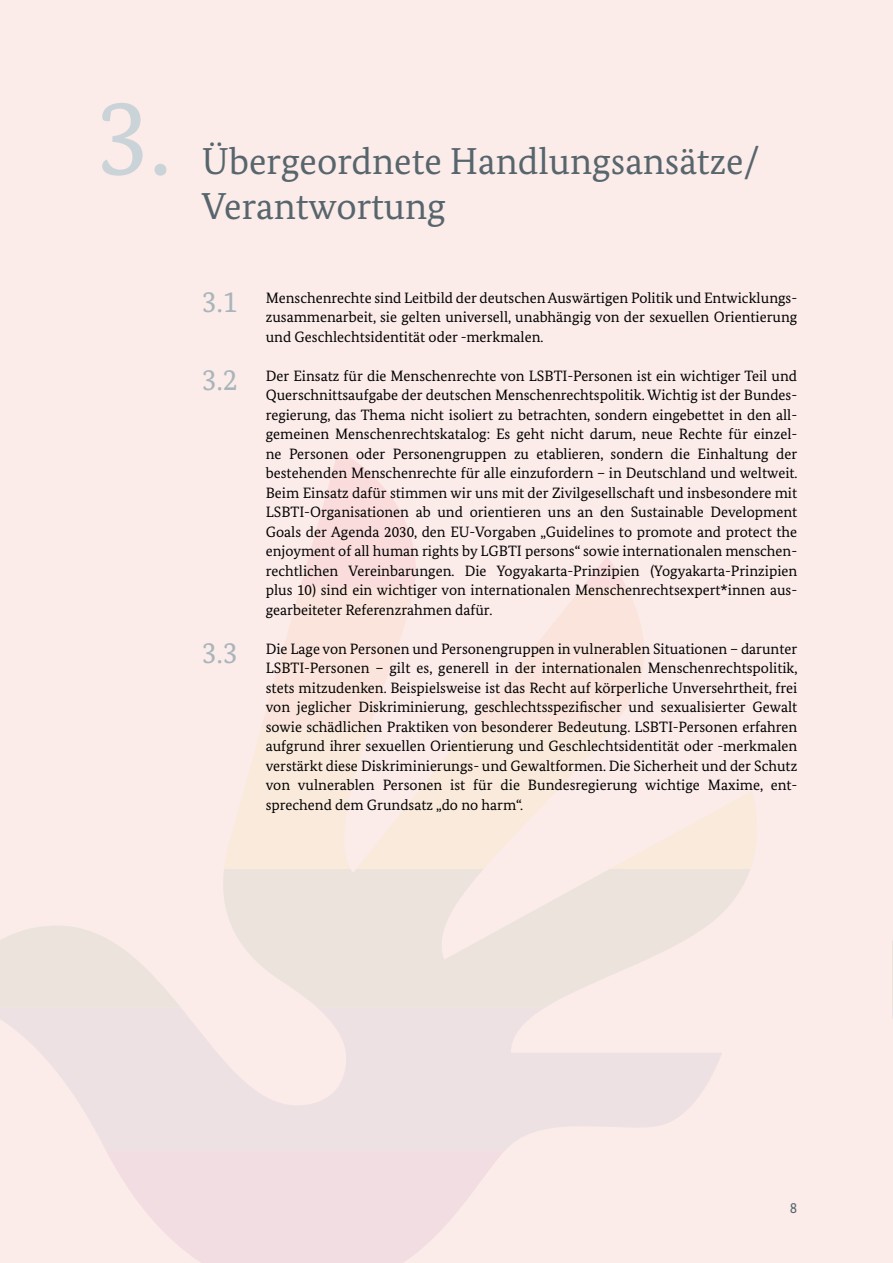
<style>
.page{position:relative;width:893px;height:1263px;background:#fbebe9}
.page>*{position:absolute;margin:0;border:0;box-sizing:border-box;transform-origin:0 0}
.t1{font:108px "Bundes Serif";color:#cad3d7}
.t2{font:37.5px/45px "Bundes Serif";color:#57656c}
.t3{font:15px/19.5px "Bundes Serif";color:#000;text-align:justify}
.t4{font:15px "Bundes Sans";color:#57656c}
.s1{font-size:30px;color:#a9b4bb}
</style>
<div class="page">
<svg style="left:223px;top:869px;width:527px;height:139px;fill:#ebe3dc"></svg>
<svg style="left:0;top:1008px;width:722px;height:142px;fill:#eee1e4"></svg>
<svg style="left:106px;top:1150px;width:399px;height:113px;fill:#f1dde2"></svg>
<svg style="left:224px;top:450px;width:533px;height:419px"></svg>
<svg style="left:0;top:926px;width:181px;height:82px"></svg>
<svg style="left:892px;top:941px;width:1px;height:78px"></svg>
<h1 class="t1" style="left:96px;top:71px;width:77px">3.</h1>
<h1 class="t2" style="left:202px;top:139px;width:559px">Übergeordnete Handlungsansätze/<br>Verantwortung</h1>
<p class="t3" style="left:266px;top:288px;width:533px;text-indent:-64px"><span class="s1">3.1</span> Menschenrechte sind Leitbild der deutschen Auswärtigen Politik und Entwicklungs&shy;zusammenarbeit, sie gelten universell, unabhängig von der sexuellen Orientierung und Geschlechtsidentität oder -merkmalen.</p>
<p class="t3" style="left:266px;top:366px;width:533px;text-indent:-64px"><span class="s1">3.2</span> Der Einsatz für die Menschenrechte von LSBTI-Personen ist ein wichtiger Teil und Querschnittsaufgabe der deutschen Menschenrechtspolitik. Wichtig ist der Bundes&shy;regierung, das Thema nicht isoliert zu betrachten, sondern eingebettet in den all&shy;gemeinen Menschenrechtskatalog: Es geht nicht darum, neue Rechte für einzel&shy;ne Personen oder Personengruppen zu etablieren, sondern die Einhaltung der bestehenden Menschenrechte für alle einzufordern – in Deutschland und weltweit.<br>Beim Einsatz dafür stimmen wir uns mit der Zivilgesellschaft und insbesondere mit LSBTI-Organisationen ab und orientieren uns an den Sustainable Development Goals der Agenda 2030, den EU-Vorgaben „Guidelines to promote and protect the enjoyment of all human rights by LGBTI persons“ sowie internationalen menschen&shy;rechtlichen Vereinbarungen. Die Yogyakarta-Prinzipien (Yogyakarta-Prinzipien plus 10) sind ein wichtiger von internationalen Menschenrechtsexpert*innen aus&shy;gearbeiteter Referenzrahmen dafür.</p>
<p class="t3" style="left:266px;top:639px;width:533px;text-indent:-64px"><span class="s1">3.3</span> Die Lage von Personen und Personengruppen in vulnerablen Situationen – darunter LSBTI-Personen – gilt es, generell in der internationalen Menschenrechtspolitik, stets mitzudenken. Beispielsweise ist das Recht auf körperliche Unversehrtheit, frei von jeglicher Diskriminierung, geschlechtsspezifischer und sexualisierter Gewalt sowie schädlichen Praktiken von besonderer Bedeutung. LSBTI-Personen erfahren aufgrund ihrer sexuellen Orientierung und Geschlechtsidentität oder -merkmalen verstärkt diese Diskriminierungs- und Gewaltformen. Die Sicherheit und der Schutz von vulnerablen Personen ist für die Bundesregierung wichtige Maxime, ent&shy;sprechend dem Grundsatz „do no harm“.</p>
<p class="t4" style="left:790px;top:1199px;width:9px">8</p>
</div>
